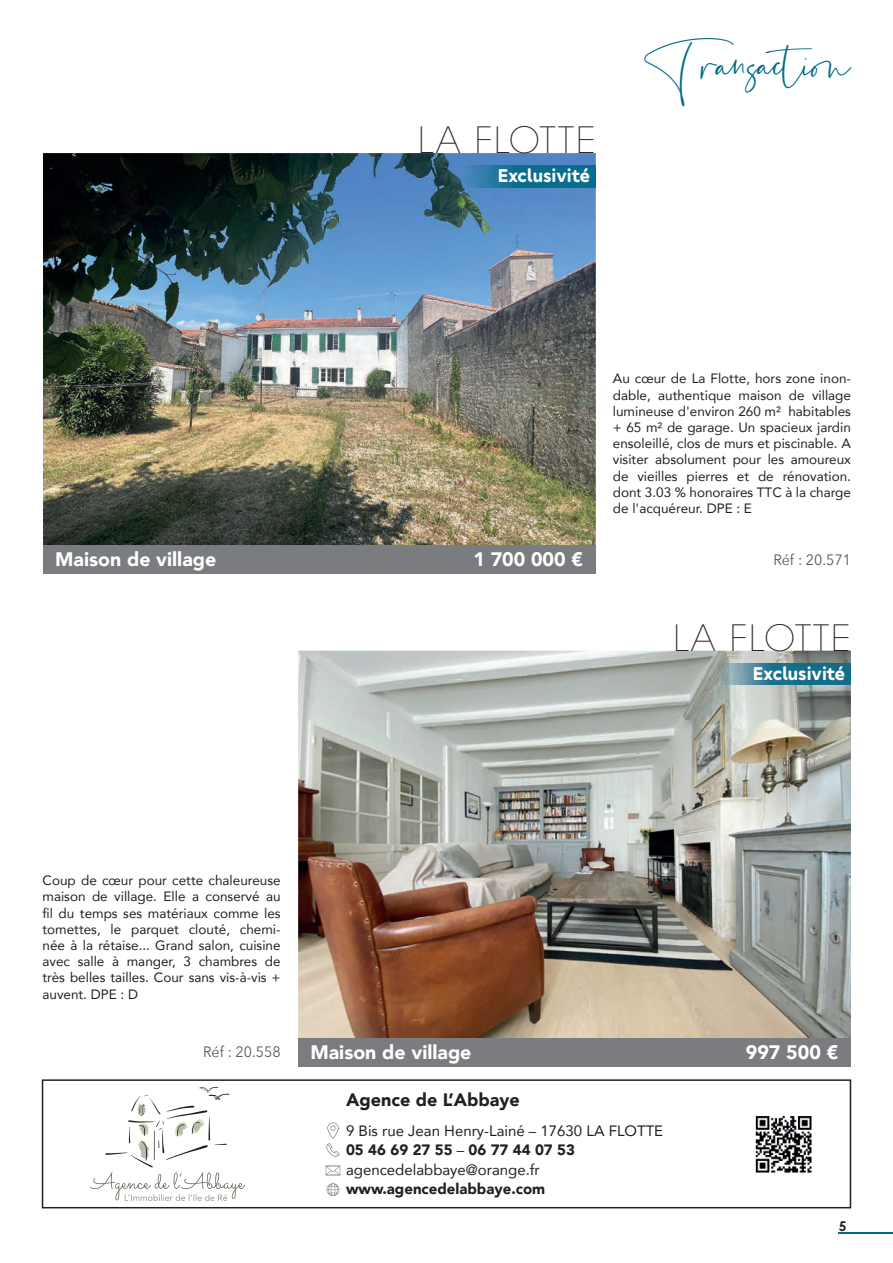
<style>
.page{position:relative;width:893px;height:1263px;background:#fff}
.page>*{position:absolute;margin:0;border:0;box-sizing:border-box;transform-origin:0 0}
.t1{font:200 36px "ITC Avant Garde Std";letter-spacing:.06em;color:#231f20}
.t2{font:27px "Estefin";color:#026a87}
.t3{font:900 19.5px "Avenir";color:#fff}
.t4{font:700 19.5px "Orpi";color:#fff}
.t5{font:900 18px "Avenir";color:#231f20}
.t6{font:15px/19.5px "Avenir";color:#231f20}
.t7{font:900 15px "Avenir";color:#231f20}
.t8{font:15px "Avenir Next";color:#57585a;scale:.95 1}
.t9{font:13.5px/16.2px "Avenir";color:#231f20;text-align:justify}
.t10{font:700 13.5px "Century Gothic";color:#231f20}
.s1{font-weight:900}
</style>
<div class="page">
<hr style="left:839px;top:1232px;width:54px;height:1px;background:#026a87">
<svg style="left:42px;top:1079px;width:809px;height:129px"></svg>
<img style="left:748px;top:1109px;width:71px;height:70px">
<svg style="left:326px;top:1166px;width:14px;height:9px"></svg>
<svg style="left:327px;top:1183px;width:12px;height:13px"></svg>
<svg style="left:325px;top:1122px;width:15px;height:35px"></svg>
<svg style="left:90px;top:1086px;width:155px;height:115px"></svg>
<img style="left:43px;top:153px;width:553px;height:392px">
<img style="left:298px;top:651px;width:553px;height:387px">
<div style="left:43px;top:545px;width:553px;height:28px;background:#7a7c7f"></div>
<div style="left:298px;top:1038px;width:553px;height:28px;background:#7a7c7f"></div>
<img style="left:444px;top:166px;width:152px;height:21px">
<img style="left:699px;top:663px;width:152px;height:22px">
<h3 class="t3" style="left:55px;top:542px;width:163px">Maison de village</h3>
<h1 class="t1" style="left:418px;top:119px;width:179px">LA FLOTTE</h1>
<h3 class="t4" style="left:498px;top:165px;width:94px">Exclusivité</h3>
<h2 class="t2" style="left:644px;top:53px;width:211px">Transaction</h2>
<h3 class="t3" style="left:473px;top:542px;width:111px">1 700 000 €</h3>
<p class="t9" style="left:613px;top:370px;width:240px">Au cœur de La Flotte, hors zone inon&shy;dable, authentique maison de village lumineuse d'environ 260 m² habitables + 65 m² de garage. Un spacieux jardin ensoleillé, clos de murs et piscinable. A visiter absolument pour les amoureux de vieilles pierres et de rénovation. dont 3.03 % honoraires TTC à la charge de l'acquéreur. DPE : E</p>
<p class="t8" style="left:773px;top:547px;width:83px">Réf : 20.571</p>
<h1 class="t1" style="left:673px;top:617px;width:179px">LA FLOTTE</h1>
<h3 class="t4" style="left:753px;top:662px;width:94px">Exclusivité</h3>
<p class="t9" style="left:43px;top:872px;width:240px">Coup de cœur pour cette chaleureuse maison de village. Elle a conservé au fil du temps ses matériaux comme les tomettes, le parquet clouté, chemi&shy;née à la rétaise... Grand salon, cuisine avec salle à manger, 3 chambres de très belles tailles. Cour sans vis-à-vis + auvent. DPE : D</p>
<p class="t8" style="left:203px;top:1039px;width:83px">Réf : 20.558</p>
<h3 class="t3" style="left:310px;top:1035px;width:163px">Maison de village</h3>
<h3 class="t5" style="left:346px;top:1084px;width:175px">Agence de L’Abbaye</h3>
<p class="t6" style="left:346px;top:1120px;width:319px">9 Bis rue Jean Henry-Lainé – 17630 LA FLOTTE<br><span class="s1">05 46 69 27 55</span> – <span class="s1">06 77 44 07 53 </span>agencedelabbaye@orange.fr</p>
<p class="t7" style="left:346px;top:1176px;width:201px">www.agencedelabbaye.com</p>
<h3 class="t3" style="left:746px;top:1035px;width:94px">997 500 €</h3>
<p class="t10" style="left:839px;top:1215px;width:9px">5</p>
</div>
